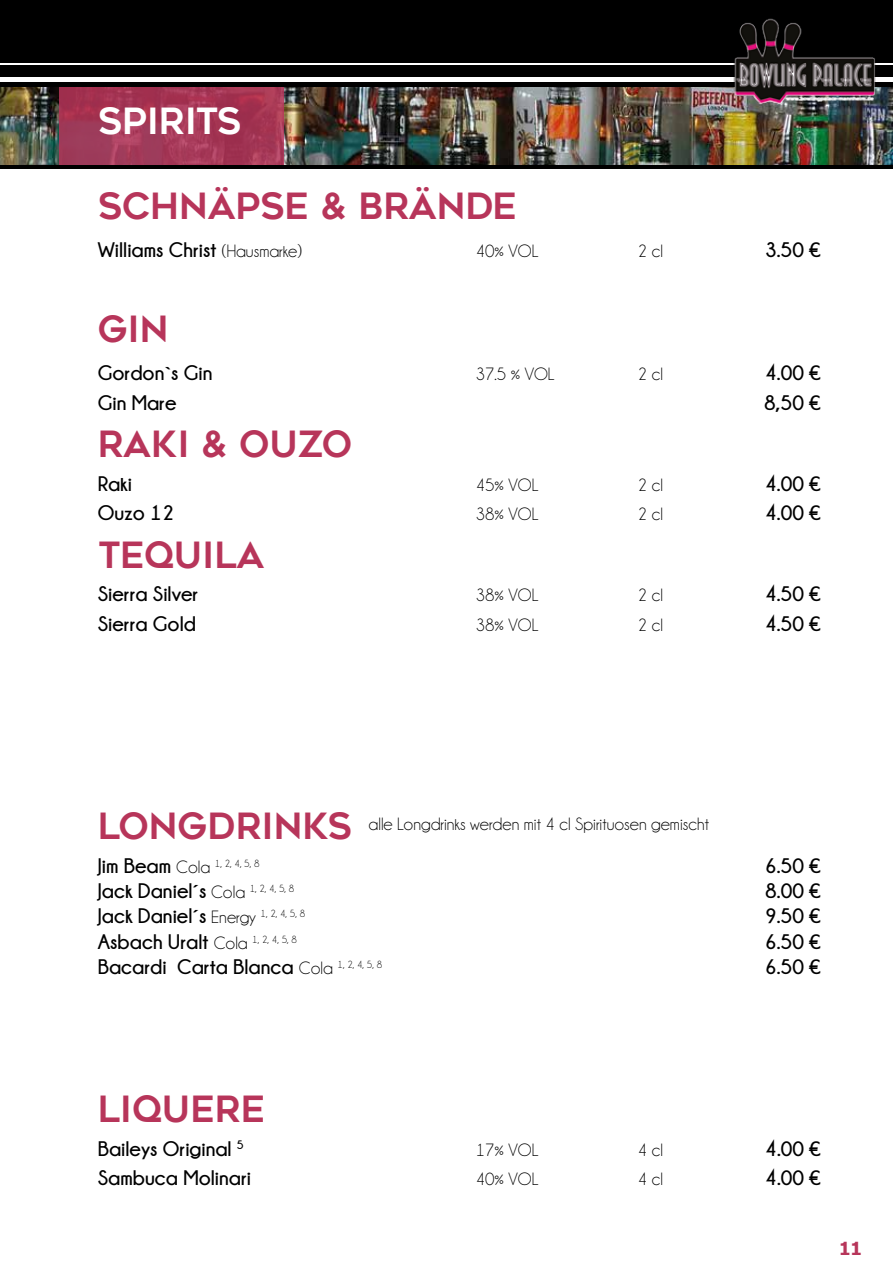
<style>
.page{position:relative;width:893px;height:1263px;background:#fff}
.page>*{position:absolute;margin:0;border:0;box-sizing:border-box;transform-origin:0 0}
.t1{font:36px "Geometos";color:#b7355a}
.t2{font:36px "Geometos";color:#fff}
.t3{font:700 21px "Champagne&Limousines";color:#000}
.t4{font:18px "Champagne&Limousines";color:#000}
.t5{font:700 18px "Tahoma";color:#b7355a}
.t6{font:10.5px "Champagne&Limousines";color:#000}
.s1{font-weight:400;font-size:18px}
.s2{font-weight:700;font-size:21px}
.s3{font-size:18px}
</style>
<div class="page">
<img style="left:0;top:86px;width:893px;height:80px">
<svg style="left:60px;top:86px;width:224px;height:80px;background:#a03654"></svg>
<div style="left:0;top:0;width:893px;height:62px;background:#000"></div>
<div style="left:0;top:66px;width:893px;height:11px;background:#000"></div>
<hr style="left:0;top:82px;width:893px;height:4px;background:#000">
<hr style="left:0;top:166px;width:893px;height:3px;background:#000">
<img style="left:730px;top:18px;width:155px;height:91px">
<h1 class="t2" style="left:98px;top:100px;width:145px">SPIRITS</h1>
<h1 class="t1" style="left:98px;top:186px;width:421px">SCHNÄPSE &amp; BRÄNDE</h1>
<p class="t3" style="left:98px;top:238px;width:206px">Williams Christ <span class="s1">(Hausmarke)</span></p>
<p class="t4" style="left:476px;top:242px;width:64px">40% VOL</p>
<p class="t4" style="left:638px;top:242px;width:27px">2 cl</p>
<p class="t3" style="left:765px;top:238px;width:57px">3.50 €</p>
<h1 class="t1" style="left:98px;top:309px;width:72px">GIN</h1>
<p class="t3" style="left:98px;top:361px;width:116px">Gordon`s Gin</p>
<p class="t4" style="left:476px;top:365px;width:80px">37.5 % VOL</p>
<p class="t4" style="left:638px;top:365px;width:27px">2 cl</p>
<p class="t3" style="left:765px;top:361px;width:57px">4.00 €</p>
<p class="t3" style="left:98px;top:391px;width:80px">Gin Mare</p>
<p class="t3" style="left:764px;top:391px;width:58px">8,50 €</p>
<h1 class="t1" style="left:98px;top:424px;width:256px">RAKI &amp; OUZO</h1>
<p class="t3" style="left:98px;top:472px;width:36px">Raki</p>
<p class="t4" style="left:476px;top:476px;width:64px">45% VOL</p>
<p class="t4" style="left:638px;top:476px;width:27px">2 cl</p>
<p class="t3" style="left:765px;top:472px;width:57px">4.00 €</p>
<p class="t3" style="left:98px;top:501px;width:78px">Ouzo 12</p>
<p class="t4" style="left:476px;top:505px;width:64px">38% VOL</p>
<p class="t4" style="left:638px;top:505px;width:27px">2 cl</p>
<p class="t3" style="left:765px;top:501px;width:57px">4.00 €</p>
<h1 class="t1" style="left:98px;top:535px;width:168px">TEQUILA</h1>
<p class="t3" style="left:98px;top:583px;width:102px">Sierra Silver</p>
<p class="t4" style="left:476px;top:586px;width:64px">38% VOL</p>
<p class="t4" style="left:638px;top:586px;width:27px">2 cl</p>
<p class="t3" style="left:765px;top:583px;width:57px">4.50 €</p>
<p class="t3" style="left:98px;top:612px;width:100px">Sierra Gold</p>
<p class="t4" style="left:476px;top:616px;width:64px">38% VOL</p>
<p class="t4" style="left:638px;top:616px;width:27px">2 cl</p>
<p class="t3" style="left:765px;top:612px;width:57px">4.50 €</p>
<h1 class="t1" style="left:98px;top:806px;width:256px">LONGDRINKS</h1>
<p class="t6" style="left:98px;top:858px;width:163px"><span class="s2">Jim Beam</span> <span class="s3">Cola</span> 1, 2, 4, 5, 8</p>
<p class="t3" style="left:765px;top:854px;width:57px">6.50 €</p>
<p class="t3" style="left:98px;top:879px;width:198px">Jack Daniel´s <span class="s1">Cola</span> <sup>1,</sup> <sup>2,</sup> <sup>4,</sup> <sup>5,</sup> <sup>8</sup></p>
<p class="t3" style="left:765px;top:879px;width:57px">8.00 €</p>
<p class="t3" style="left:98px;top:904px;width:209px">Jack Daniel´s <span class="s1">Energy</span> <sup>1,</sup> <sup>2,</sup> <sup>4,</sup> <sup>5,</sup> <sup>8</sup></p>
<p class="t3" style="left:765px;top:904px;width:57px">9.50 €</p>
<p class="t3" style="left:98px;top:930px;width:201px">Asbach Uralt <span class="s1">Cola</span> <sup>1,</sup> <sup>2,</sup> <sup>4,</sup> <sup>5,</sup> <sup>8</sup></p>
<p class="t3" style="left:765px;top:930px;width:57px">6.50 €</p>
<p class="t3" style="left:98px;top:955px;width:286px">Bacardi Carta Blanca <span class="s1">Cola</span> <sup>1,</sup> <sup>2,</sup> <sup>4,</sup> <sup>5,</sup> <sup>8</sup></p>
<p class="t3" style="left:765px;top:955px;width:57px">6.50 €</p>
<p class="t4" style="left:369px;top:815px;width:342px">alle Longdrinks werden mit 4 cl Spirituosen gemischt</p>
<h1 class="t1" style="left:98px;top:1089px;width:169px">LIQUERE</h1>
<p class="t3" style="left:98px;top:1137px;width:147px">Baileys Original <sup>5</sup></p>
<p class="t4" style="left:476px;top:1141px;width:64px">17% VOL</p>
<p class="t4" style="left:638px;top:1141px;width:27px">4 cl</p>
<p class="t3" style="left:765px;top:1137px;width:57px">4.00 €</p>
<p class="t3" style="left:98px;top:1166px;width:155px">Sambuca Molinari</p>
<p class="t4" style="left:476px;top:1170px;width:64px">40% VOL</p>
<p class="t4" style="left:638px;top:1170px;width:27px">4 cl</p>
<p class="t3" style="left:765px;top:1166px;width:57px">4.00 €</p>
<p class="t5" style="left:839px;top:1235px;width:24px">11</p>
</div>
